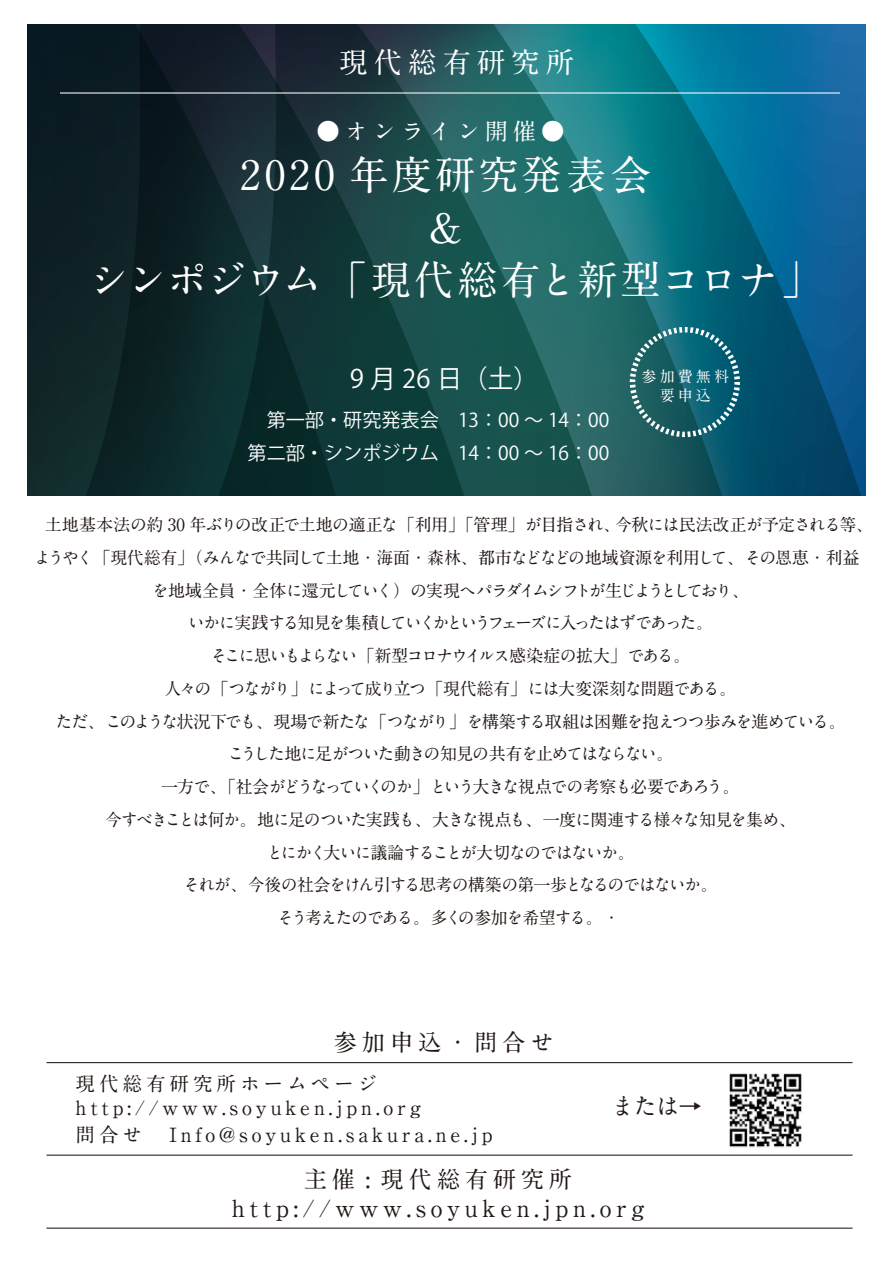
<style>
.page{position:relative;width:893px;height:1263px;background:#fff}
.page>*{position:absolute;margin:0;border:0;box-sizing:border-box;transform-origin:0 0}
.t1{font:700 40.35px/52.7px "A1 Mincho Std";letter-spacing:.055em;color:#fff;text-align:center}
.t2{font:700 28.65px "A1 Mincho Std";letter-spacing:.2em;color:#fff}
.t3{font:25.5px "Koz Go Pr 6 N";color:#fff}
.t4{font:700 23.4px/28.7px "A1 Mincho Std";letter-spacing:.2em;color:#221815;text-align:center}
.t5{font:700 23.4px "A1 Mincho Std";letter-spacing:.2em;color:#fff}
.t6{font:700 19.65px/24px "A1 Mincho Std";letter-spacing:.2em;color:#221815}
.t7{font:19.2px/33.5px "Koz Go Pr 6 N";color:#fff;text-align:center}
.t8{font:700 16.95px/32.7px "A1 Mincho Std";letter-spacing:-.09em;color:#221815;text-align:center}
.t9{font:700 15.15px/19px "A1 Mincho Std";letter-spacing:.2em;color:#fff;text-align:center}
</style>
<div class="page">
<img style="left:729px;top:1073px;width:73px;height:75px">
<svg style="left:379px;top:24px;width:487px;height:471px;background:#146372"></svg>
<svg style="left:27px;top:24px;width:352px;height:471px;background:#0f272b"></svg>
<hr style="left:60px;top:92px;width:780px;height:2px;background:#fff">
<div style="left:630px;top:327px;width:110px;height:110px;border:5px dashed #fff;border-radius:50%"></div>
<hr style="left:46px;top:1062px;width:806px;height:1px;background:#221815">
<hr style="left:46px;top:1154px;width:806px;height:2px;background:#221815">
<hr style="left:46px;top:1227px;width:806px;height:2px;background:#221815">
<h2 class="t2" style="left:339px;top:39px;width:237px">現代総有研究所</h2>
<h3 class="t5" style="left:316px;top:112px;width:249px">●オンライン開催●</h3>
<h1 class="t1" style="left:88px;top:143px;width:736px">2020 年度研究発表会<br>&amp;<br>シンポジウム「現代総有と新型コロナ」</h1>
<h3 class="t3" style="left:350px;top:364px;width:190px">9 月 26 日（土）</h3>
<p class="t7" style="left:248px;top:403px;width:382px">第一部・研究発表会　13：00 ～ 14：00<br>第二部・シンポジウム　14：00 ～ 16：00　</p>
<p class="t9" style="left:641px;top:365px;width:89px">参加費無料要申込</p>
<p class="t8" style="left:28px;top:506px;width:847px">　土地基本法の約 30 年ぶりの改正で土地の適正な「利用」「管理」が目指され、今秋には民法改正が予定される等、ようやく「現代総有」（みんなで共同して土地・海面・森林、都市などなどの地域資源を利用して、その恩恵・利益を地域全員・全体に還元していく）の実現へパラダイムシフトが生じようとしており、<br>いかに実践する知見を集積していくかというフェーズに入ったはずであった。<br>そこに思いもよらない「新型コロナウイルス感染症の拡大」である。<br>人々の「つながり」によって成り立つ「現代総有」には大変深刻な問題である。<br>ただ、このような状況下でも、現場で新たな「つながり」を構築する取組は困難を抱えつつ歩みを進めている。<br>こうした地に足がついた動きの知見の共有を止めてはならない。<br>一方で、「社会がどうなっていくのか」という大きな視点での考察も必要であろう。<br>今すべきことは何か。地に足のついた実践も、大きな視点も、一度に関連する様々な知見を集め、<br>とにかく大いに議論することが大切なのではないか。<br>それが、今後の社会をけん引する思考の構築の第一歩となるのではないか。<br>そう考えたのである。多くの参加を希望する。・</p>
<h3 class="t4" style="left:334px;top:1024px;width:221px">参加申込・問合せ</h3>
<p class="t6" style="left:76px;top:1069px;width:347px">現代総有研究所ホームページhttp://www.soyuken.jpn.org</p>
<p class="t6" style="left:76px;top:1120px;width:419px">問合せ　Info@soyuken.sakura.ne.jp</p>
<h3 class="t4" style="left:611px;top:1089px;width:92px">または→</h3>
<h3 class="t4" style="left:232px;top:1162px;width:414px">主催 : 現代総有研究所http://www.soyuken.jpn.org</h3>
</div>
